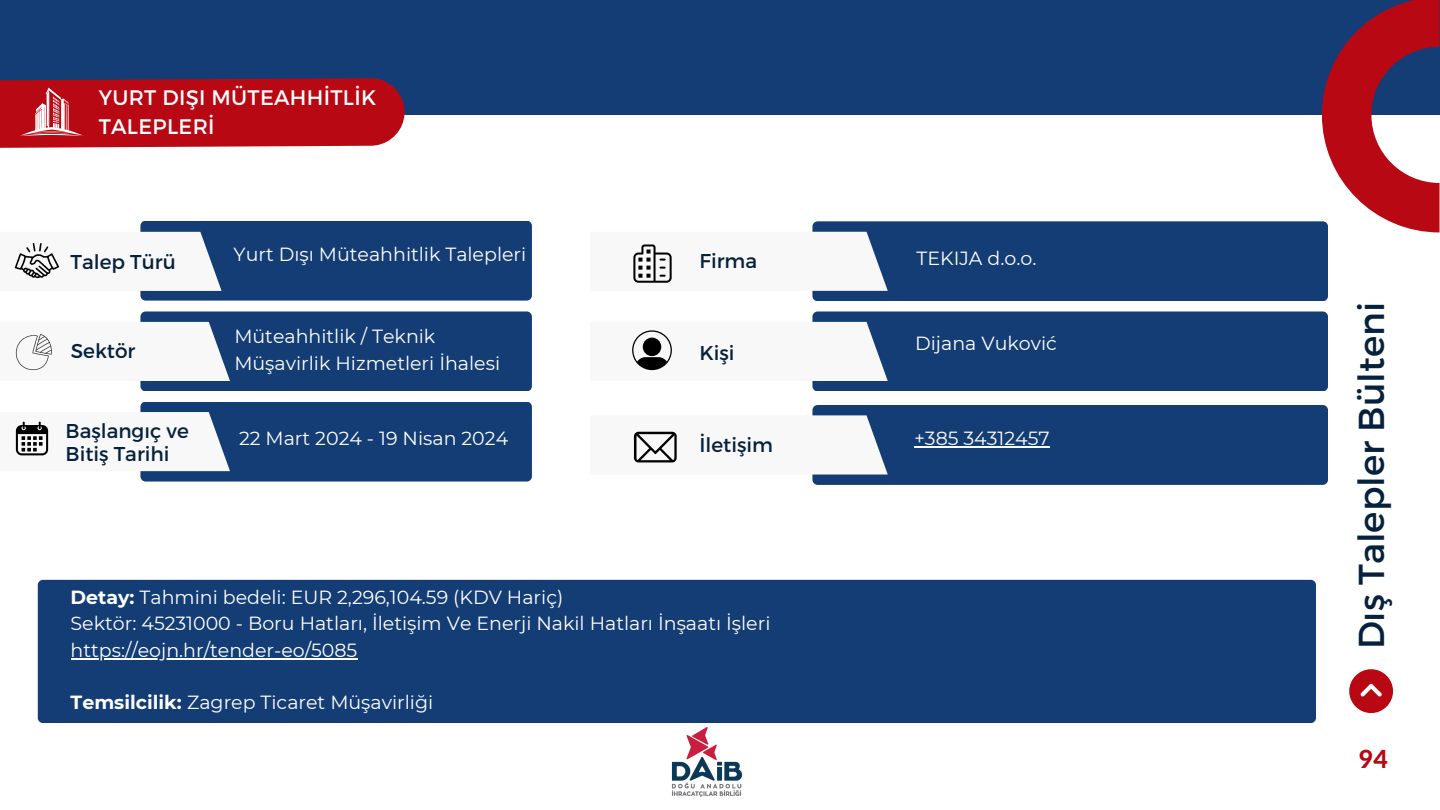
<style>
.page{position:relative;width:1440px;height:810px;background:#fff}
.page>*{position:absolute;margin:0;border:0;box-sizing:border-box;transform-origin:0 0}
.t1{font:36px "Montserrat";color:#06213c}
.t2{font:800 25px "Lato Latin";color:#b80813}
.t3{font:21px/29.2px "Montserrat";letter-spacing:.015em;color:#fff}
.t4{font:20px/22.5px "Montserrat";color:#06213c}
.t5{font:19px/26.2px "Montserrat";color:#fff}
.s1{font-weight:700}
</style>
<div class="page">
<div style="left:0;top:0;width:1440px;height:115px;background:#133d74"></div>
<svg style="left:0;top:78px;width:405px;height:70px;background:#b5101c"></svg>
<div style="left:140px;top:402px;width:392px;height:80px;background:#133d74;border-radius:5px"></div>
<div style="left:140px;top:311px;width:392px;height:80px;background:#133d74;border-radius:5px"></div>
<div style="left:140px;top:221px;width:392px;height:80px;background:#133d74;border-radius:5px"></div>
<svg style="left:1322px;top:0;width:118px;height:232px"></svg>
<svg style="left:1349px;top:670px;width:44px;height:43px"></svg>
<div style="left:812px;top:311px;width:516px;height:80px;background:#133d74;border-radius:5px"></div>
<div style="left:812px;top:221px;width:516px;height:80px;background:#133d74;border-radius:5px"></div>
<div style="left:38px;top:580px;width:1278px;height:143px;background:#133d74;border-radius:5px"></div>
<svg style="left:633px;top:232px;width:255px;height:59px"></svg>
<svg style="left:14px;top:232px;width:208px;height:59px"></svg>
<svg style="left:15px;top:412px;width:215px;height:59px"></svg>
<svg style="left:15px;top:322px;width:215px;height:59px"></svg>
<svg style="left:20px;top:88px;width:63px;height:48px;background:#c9464e"></svg>
<div style="left:812px;top:405px;width:516px;height:80px;background:#133d74;border-radius:5px"></div>
<svg style="left:632px;top:322px;width:256px;height:59px"></svg>
<svg style="left:633px;top:415px;width:255px;height:60px"></svg>
<hr style="left:71px;top:658px;width:286px;height:2px;background:#fff">
<img style="left:671px;top:727px;width:72px;height:70px">
<hr style="left:914px;top:447px;width:136px;height:1px;background:#fff">
<p class="t3" style="left:99px;top:82px;width:279px">YURT DIŞI MÜTEAHHİTLİK<br>TALEPLERİ</p>
<p class="t4" style="left:71px;top:250px;width:107px">Talep Türü</p>
<p class="t4" style="left:71px;top:338px;width:66px">Sektör</p>
<p class="t4" style="left:66px;top:419px;width:125px">Başlangıç ve<br>Bitiş Tarihi</p>
<p class="t5" style="left:234px;top:241px;width:291px">Yurt Dışı Müteahhitli k Talepleri</p>
<p class="t5" style="left:234px;top:323px;width:264px">Müteahhitlik / Teknik<br>Müşavi rli k Hizmetleri İhalesi</p>
<p class="t5" style="left:239px;top:425px;width:271px">22 Mart 2024 - 19 Nisan 2024</p>
<p class="t4" style="left:700px;top:249px;width:59px">Firma</p>
<p class="t4" style="left:700px;top:340px;width:37px">Kişi</p>
<p class="t5" style="left:917px;top:245px;width:121px">TEKIJA d.o.o.</p>
<p class="t5" style="left:915px;top:330px;width:143px">Dijana Vuković</p>
<p class="t4" style="left:700px;top:433px;width:75px">İletişim</p>
<p class="t5" style="left:914px;top:425px;width:137px">+385 34312457</p>
<p class="t5" style="left:71px;top:584px;width:698px"><span class="s1">Detay:</span> Tahmi ni bedeli: EUR 2,296,104.59 (KDV Hariç)<br>Sektör: 45231000 - Boru Hatları, İletişi m Ve Enerji Naki l Hatları İnşaatı İşleri https://eojn.hr/tender-eo/5085</p>
<p class="t5" style="left:71px;top:689px;width:361px"><span class="s1">Temsilcilik:</span> Zagrep Ticaret Müşavi rliği</p>
<h1 class="t1" style="left:1348px;top:649px;width:349px;rotate:-90deg">Dış Talepler Bülteni</h1>
<h2 class="t2" style="left:1359px;top:748px;width:31px">94</h2>
</div>
